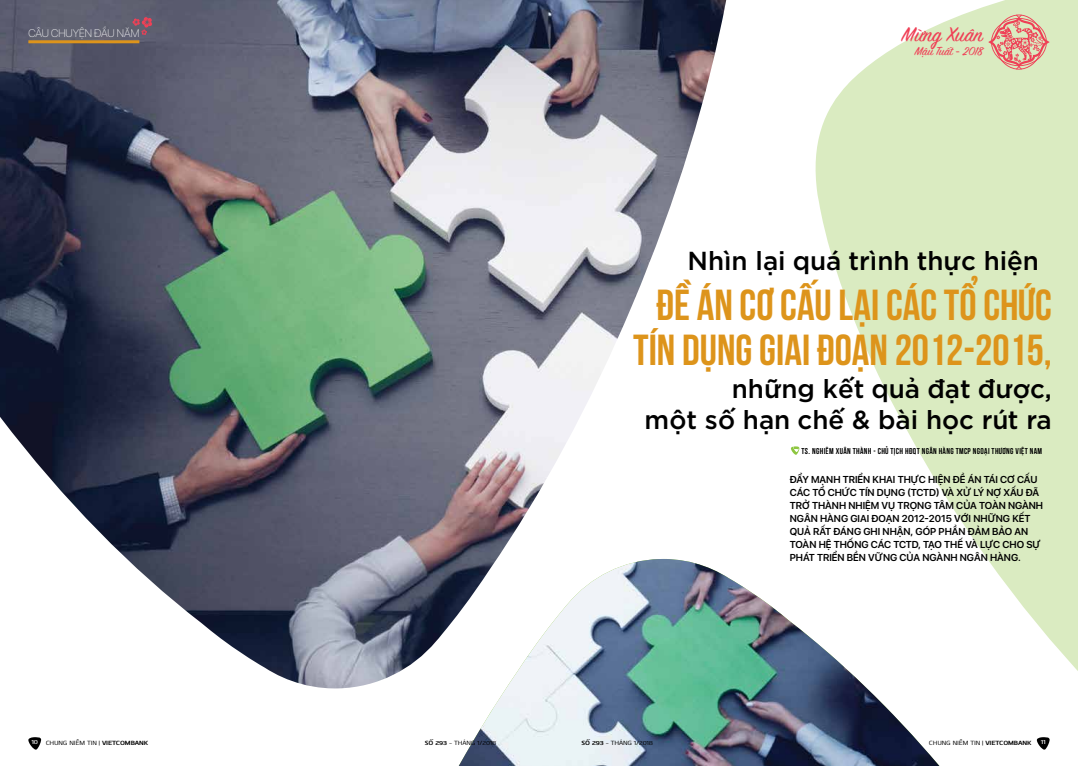
<style>
.page{position:relative;width:1078px;height:766px;background:#fff}
.page>*{position:absolute;margin:0;border:0;box-sizing:border-box;transform-origin:0 0}
.t1{font:43.3px/45.2px "UTM Bebas";color:#dd941b;text-align:center}
.t2{font:500 26px/31.2px "i Ciel Gotham";color:#000;text-align:right}
.t3{font:22.6px "Sign Painter House Script";color:#ef4056}
.t4{font:13.3px "Sign Painter House Script";color:#ef4056}
.t5{font:100 11px "SFUI Display";color:#fff}
.t6{font:600 10px/13px "SFUI Display";color:#000}
.t7{font:8.5px "UTM Bebas";letter-spacing:.04em;color:#000}
.t8{font:500 6px "Kuro";letter-spacing:-.02em;color:#000}
.t9{font:600 6px "Kuro";color:#fff}
.s1{font-weight:700}
</style>
<div class="page">
<img style="left:0;top:0;width:726px;height:681px">
<svg style="left:290px;top:558px;width:168px;height:131px;background:#858a9a"></svg>
<img style="left:458px;top:558px;width:352px;height:207px">
<svg style="left:810px;top:0;width:267px;height:765px;fill:#daebc1"></svg>
<svg style="left:790px;top:446px;width:9px;height:8px"></svg>
<hr style="left:28px;top:40px;width:111px;height:3px;background:#dd941b">
<svg style="left:132px;top:17px;width:20px;height:18px"></svg>
<svg style="left:28px;top:737px;width:13px;height:12px"></svg>
<svg style="left:1036px;top:737px;width:13px;height:12px"></svg>
<svg style="left:988px;top:15px;width:61px;height:55px;background:#e0af9b"></svg>
<p class="t5" style="left:28px;top:25px;width:112px">CÂU CHUYỆN ĐẦU NĂM</p>
<h3 class="t3" style="left:901px;top:20px;width:82px">Mừng Xuân</h3>
<h3 class="t4" style="left:914px;top:43px;width:69px">Mậu Tuất - 2018</h3>
<h2 class="t2" style="left:687px;top:244px;width:353px">Nhìn lại quá trình thực hiện</h2>
<h1 class="t1" style="left:633px;top:278px;width:420px">ĐỀ ÁN CƠ CẤU LẠI CÁC TỔ CHỨC<br>TÍN DỤNG GIAI ĐOẠN 2012-2015,</h1>
<h2 class="t2" style="left:644px;top:371px;width:408px">những kết quả đạt được,<br>một số hạn chế &amp; bài học rút ra</h2>
<p class="t6" style="left:789px;top:473px;width:255px">ĐẨY MẠNH TRIỂN KHAI THỰC HIỆN ĐỀ ÁN TÁI CƠ CẤU CÁC TỔ CHỨC TÍN DỤNG (TCTD) VÀ XỬ LÝ NỢ XẤU ĐÃ TRỞ THÀNH NHIỆM VỤ TRỌNG TÂM CỦA TOÀN NGÀNH NGÂN HÀNG GIAI ĐOẠN 2012-2015 VỚI NHỮNG KẾT QUẢ RẤT ĐÁNG GHI NHẬN, GÓP PHẦN ĐẢM BẢO AN TOÀN HỆ THỐNG CÁC TCTD, TẠO THẾ VÀ LỰC CHO SỰ PHÁT TRIỂN BỀN VỮNG CỦA NGÀNH NGÂN HÀNG.</p>
<p class="t7" style="left:801px;top:444px;width:242px">TS. NGHIÊM XUÂN THÀNH - CHỦ TỊCH HĐQT NGÂN HÀNG TMCP NGOẠI THƯƠNG VIỆT NAM</p>
<p class="t9" style="left:31px;top:737px;width:8px">10</p>
<p class="t8" style="left:46px;top:738px;width:104px">CHUNG NIỀM TIN | <span class="s1">VIETCOMBANK</span></p>
<p class="t8" style="left:425px;top:738px;width:73px"><span class="s1">SỐ 293</span> - THÁNG 1/2018</p>
<p class="t8" style="left:581px;top:738px;width:73px"><span class="s1">SỐ 293</span> - THÁNG 1/2018</p>
<p class="t8" style="left:928px;top:738px;width:104px">CHUNG NIỀM TIN | <span class="s1">VIETCOMBANK</span></p>
<p class="t9" style="left:1040px;top:737px;width:6px">11</p>
</div>
